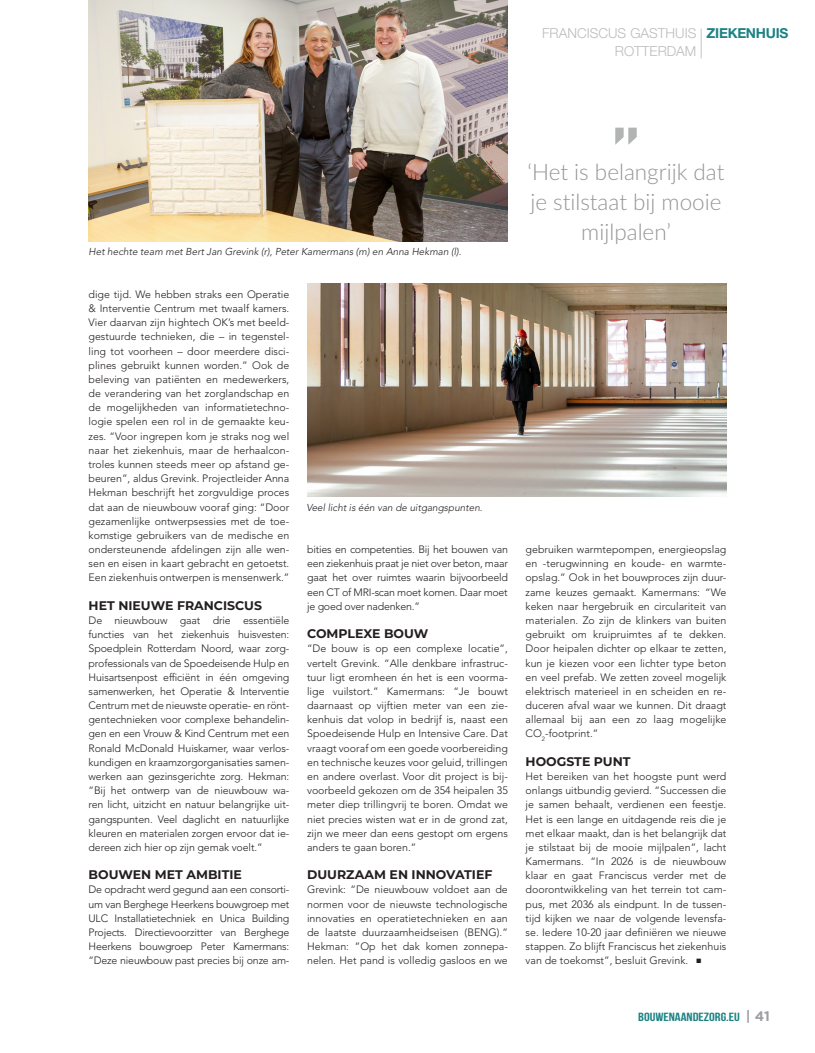
<style>
.page{position:relative;width:815px;height:1053px;background:#fff}
.page>*{position:absolute;margin:0;border:0;box-sizing:border-box;transform-origin:0 0}
.PaginaTitel{font:300 30px "Helvetica Neue LT Std";color:#b2b3b3;scale:.46 1}
.Streamer{font:300 22.5px/30px "Lato";color:#939598;text-align:center}
.PaginaTitel-2{font:300 13.75px "Helvetica Neue LT Std";color:#bcbcbc}
.PaginaTitel-3{font:700 13.75px "Helvetica Neue LT Std";letter-spacing:-.02em;color:#1c8284}
.Tussenkop{font:700 12.5px "Montserrat";color:#231f20}
.t1{font:700 11.88px "Bebas Neue";color:#1c8284;scale:1.21 1}
.Broodtekst{font:300 10.62px/14.1px "Avenir LT Std";color:#231f20;text-align:justify}
.Fotobijschrift{font:italic 300 10px "Avenir LT Std";color:#231f20}
.s1{font-family:"Gotham";font-size:13.75px;color:#9d9fa2}
</style>
<div class="page">
<svg style="left:615px;top:128px;width:22px;height:17px"></svg>
<img style="left:89px;top:0;width:419px;height:241px">
<img style="left:307px;top:283px;width:419px;height:213px">
<p class="PaginaTitel-2" style="left:542px;top:25px;width:156px">FRANCISCUS GASTHUIS</p>
<p class="PaginaTitel-3" style="left:707px;top:25px;width:83px">ZIEKENHUIS</p>
<p class="PaginaTitel-2" style="left:615px;top:43px;width:83px">ROTTERDAM</p>
<p class="PaginaTitel" style="left:700px;top:23px;width:8px">|</p>
<p class="Fotobijschrift" style="left:89px;top:246px;width:374px">Het hechte team met Bert Jan Grevink (r), Peter Kamermans (m) en Anna Hekman (l).</p>
<p class="Broodtekst" style="left:89px;top:287px;width:202px">dige tijd. We hebben straks een Operatie &amp; Interventie Centrum met twaalf kamers.<br>Vier daarvan zijn hightech OK’s met beeld&shy;gestuurde technieken, die – in tegenstel&shy;ling tot voorheen – door meerdere disci&shy;plines gebruikt kunnen worden.” Ook de beleving van patiënten en medewerkers, de verandering van het zorglandschap en de mogelijkheden van informatietechno&shy;logie spelen een rol in de gemaakte keu&shy;zes. “Voor ingrepen kom je straks nog wel naar het ziekenhuis, maar de herhaalcon&shy;troles kunnen steeds meer op afstand ge&shy;beuren”, aldus Grevink. Projectleider Anna Hekman beschrijft het zorgvuldige proces dat aan de nieuwbouw vooraf ging: “Door gezamenlijke ontwerpsessies met de toe&shy;komstige gebruikers van de medische en ondersteunende afdelingen zijn alle wen&shy;sen en eisen in kaart gebracht en getoetst.<br>Een ziekenhuis ontwerpen is mensenwerk.”</p>
<p class="Tussenkop" style="left:89px;top:596px;width:175px">HET NIEUWE FRANCISCUS</p>
<p class="Broodtekst" style="left:89px;top:613px;width:202px">De nieuwbouw gaat drie essentiële functies van het ziekenhuis huisvesten:<br>Spoedplein Rotterdam Noord, waar zorg&shy;professionals van de Spoedeisende Hulp en Huisartsenpost efficiënt in één omgeving samenwerken, het Operatie &amp; Interventie Centrum met de nieuwste operatie- en rönt&shy;gentechnieken voor complexe behandelin&shy;gen en een Vrouw &amp; Kind Centrum met een Ronald McDonald Huiskamer, waar verlos&shy;kundigen en kraamzorgorganisaties samen&shy;werken aan gezinsgerichte zorg. Hekman: “Bij het ontwerp van de nieuwbouw wa&shy;ren licht, uitzicht en natuur belangrijke uit&shy;gangspunten. Veel daglicht en natuurlijke kleuren en materialen zorgen ervoor dat ie&shy;dereen zich hier op zijn gemak voelt.”</p>
<p class="Tussenkop" style="left:89px;top:865px;width:155px">BOUWEN MET AMBITIE</p>
<p class="Broodtekst" style="left:89px;top:882px;width:202px">De opdracht werd gegund aan een consorti&shy;um van Berghege Heerkens bouwgroep met ULC Installatietechniek en Unica Building Projects. Directievoorzitter van Berghege Heerkens bouwgroep Peter Kamermans: “Deze nieuwbouw past precies bij onze am-</p>
<p class="Fotobijschrift" style="left:306px;top:501px;width:178px">Veel licht is één van de uitgangspunten.</p>
<p class="Broodtekst" style="left:307px;top:542px;width:202px">bities en competenties. Bij het bouwen van een ziekenhuis praat je niet over beton, maar gaat het over ruimtes waarin bijvoorbeeld een CT of MRI-scan moet komen. Daar moet je goed over nadenken.”</p>
<p class="Tussenkop" style="left:307px;top:624px;width:123px">COMPLEXE BOUW</p>
<p class="Broodtekst" style="left:307px;top:641px;width:202px">“De bouw is op een complexe locatie”, vertelt Grevink. “Alle denkbare infrastruc&shy;tuur ligt eromheen én het is een voorma&shy;lige vuilstort.” Kamermans: “Je bouwt daarnaast op vijftien meter van een zie&shy;kenhuis dat volop in bedrijf is, naast een Spoedeisende Hulp en Intensive Care. Dat vraagt vooraf om een goede voorbereiding en technische keuzes voor geluid, trillingen en andere overlast. Voor dit project is bij&shy;voorbeeld gekozen om de 354 heipalen 35 meter diep trillingvrij te boren. Omdat we niet precies wisten wat er in de grond zat, zijn we meer dan eens gestopt om ergens anders te gaan boren.”</p>
<p class="Tussenkop" style="left:307px;top:865px;width:187px">DUURZAAM EN INNOVATIEF</p>
<p class="Broodtekst" style="left:307px;top:882px;width:202px">Grevink: “De nieuwbouw voldoet aan de normen voor de nieuwste technologische innovaties en operatietechnieken en aan de laatste duurzaamheidseisen (BENG).” Hekman: ”Op het dak komen zonnepa&shy;nelen. Het pand is volledig gasloos en we</p>
<p class="Streamer" style="left:528px;top:156px;width:198px">‘Het is belangrijk dat je stilstaat bij mooie mijlpalen’</p>
<p class="Broodtekst" style="left:526px;top:542px;width:202px">gebruiken warmtepompen, energieopslag en -terugwinning en koude- en warmte&shy;opslag.” Ook in het bouwproces zijn duur&shy;zame keuzes gemaakt. Kamermans: “We keken naar hergebruik en circulariteit van materialen. Zo zijn de klinkers van buiten gebruikt om kruipruimtes af te dekken.<br>Door heipalen dichter op elkaar te zetten, kun je kiezen voor een lichter type beton en veel prefab. We zetten zoveel mogelijk elektrisch materieel in en scheiden en re&shy;duceren afval waar we kunnen. Dit draagt allemaal bij aan een zo laag mogelijke CO<sub>2</sub>-footprint.”</p>
<p class="Tussenkop" style="left:526px;top:752px;width:106px">HOOGSTE PUNT</p>
<p class="Broodtekst" style="left:526px;top:769px;width:202px">Het bereiken van het hoogste punt werd onlangs uitbundig gevierd. “Successen die je samen behaalt, verdienen een feestje.<br>Het is een lange en uitdagende reis die je met elkaar maakt, dan is het belangrijk dat je stilstaat bij de mooie mijlpalen”, lacht Kamermans. “In 2026 is de nieuwbouw klaar en gaat Franciscus verder met de doorontwikkeling van het terrein tot cam&shy;pus, met 2036 als eindpunt. In de tussen&shy;tijd kijken we naar de volgende levensfa&shy;se. Iedere 10-20 jaar definiëren we nieuwe stappen. Zo blijft Franciscus het ziekenhuis van de toekomst”, besluit Grevink. ■</p>
<p class="t1" style="left:638px;top:1010px;width:110px">BOUWENAANDEZORG.EU <span class="s1">| 41</span></p>
</div>
